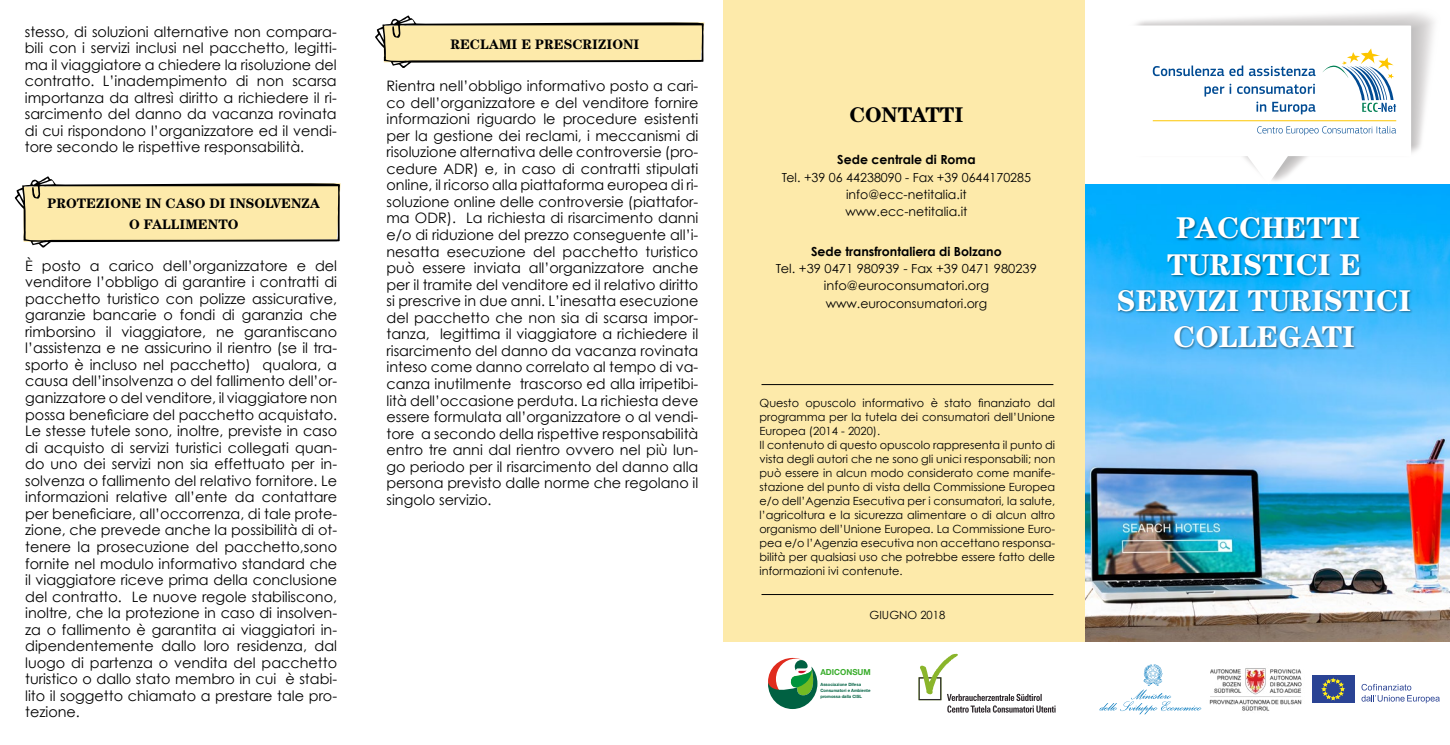
<style>
.page{position:relative;width:1450px;height:745px;background:#fff}
.page>*{position:absolute;margin:0;border:0;box-sizing:border-box;transform-origin:0 0}
.t1{font:700 30px/36px "Century Std";color:#fff;text-align:center}
.t2{font:700 21.25px "Century Std";color:#000}
.t3{font:14.38px/16.5px "Century Gothic";color:#000;text-align:justify}
.t4{font:700 13.75px/21.2px "Century Std";color:#000;text-align:center}
.t5{font:12.5px/17.2px "Century Gothic";color:#000;text-align:center}
.t6{font:700 12.5px "Century Gothic";color:#000}
.t7{font:11.25px/14px "Century Gothic";color:#000}
.t8{font:700 8.38px "Helvetica Neue";color:#3aad2c}
.t9{font:700 4.38px/5.6px "Helvetica Neue";color:#006142}
</style>
<div class="page">
<img style="left:1084px;top:184px;width:365px;height:457px">
<svg style="left:1137px;top:23px;width:282px;height:153px"></svg>
<div style="left:1116px;top:216px;width:296px;height:134px;background:#000;opacity:.5"></div>
<div style="left:1311px;top:674px;width:43px;height:28px;background:#2a4394"></div>
<svg style="left:1321px;top:678px;width:22px;height:21px"></svg>
<svg style="left:1361px;top:683px;width:78px;height:19px"></svg>
<svg style="left:1099px;top:664px;width:102px;height:49px"></svg>
<img style="left:1209px;top:668px;width:93px;height:43px">
<div style="left:723px;top:0;width:361px;height:641px;background:#fdeaaa"></div>
<svg style="left:918px;top:653px;width:137px;height:58px"></svg>
<svg style="left:768px;top:657px;width:49px;height:51px"></svg>
<hr style="left:761px;top:594px;width:292px;height:1px;background:#000">
<hr style="left:761px;top:384px;width:292px;height:1px;background:#000">
<svg style="left:375px;top:15px;width:329px;height:53px"></svg>
<svg style="left:15px;top:176px;width:325px;height:71px"></svg>
<p class="t3" style="left:25px;top:23px;width:313px">stesso, di soluzioni alternative non compara&shy;bili con i servizi inclusi nel pacchetto, legitti&shy;ma il viaggiatore a chiedere la risoluzione del contratto. L’inadempimento di non scarsa importanza da altresì diritto a richiedere il ri&shy;sarcimento del danno da vacanza rovinata di cui rispondono l’organizzatore ed il vendi&shy;tore secondo le rispettive responsabilità.</p>
<p class="t4" style="left:47px;top:192px;width:274px">PROTEZIONE IN CASO DI INSOLVENZA<br>O FALLIMENTO</p>
<p class="t3" style="left:25px;top:257px;width:313px">È posto a carico dell’organizzatore e del venditore l’obbligo di garantire i contratti di pacchetto turistico con polizze assicurative, garanzie bancarie o fondi di garanzia che rimborsino il viaggiatore, ne garantiscano l’assistenza e ne assicurino il rientro (se il tra&shy;sporto è incluso nel pacchetto) qualora, a causa dell’insolvenza o del fallimento dell’or&shy;ganizzatore o del venditore, il viaggiatore non possa beneficiare del pacchetto acquistato.<br>Le stesse tutele sono, inoltre, previste in caso di acquisto di servizi turistici collegati quan&shy;do uno dei servizi non sia effettuato per in&shy;solvenza o fallimento del relativo fornitore. Le informazioni relative all’ente da contattare per beneficiare, all’occorrenza, di tale prote&shy;zione, che prevede anche la possibilità di ot&shy;tenere la prosecuzione del pacchetto,sono fornite nel modulo informativo standard che il viaggiatore riceve prima della conclusione del contratto. Le nuove regole stabiliscono, inoltre, che la protezione in caso di insolven&shy;za o fallimento è garantita ai viaggiatori in&shy;dipendentemente dallo loro residenza, dal luogo di partenza o vendita del pacchetto turistico o dallo stato membro in cui è stabi&shy;lito il soggetto chiamato a prestare tale pro&shy;tezione.</p>
<p class="t4" style="left:450px;top:34px;width:190px">RECLAMI E PRESCRIZIONI</p>
<p class="t3" style="left:386px;top:77px;width:313px">Rientra nell’obbligo informativo posto a cari&shy;co dell’organizzatore e del venditore fornire informazioni riguardo le procedure esistenti per la gestione dei reclami, i meccanismi di risoluzione alternativa delle controversie (pro&shy;cedure ADR) e, in caso di contratti stipulati online, il ricorso alla piattaforma europea di ri&shy;soluzione online delle controversie (piattafor&shy;ma ODR). La richiesta di risarcimento danni e/o di riduzione del prezzo conseguente all’i&shy;nesatta esecuzione del pacchetto turistico può essere inviata all’organizzatore anche per il tramite del venditore ed il relativo diritto si prescrive in due anni. L’inesatta esecuzione del pacchetto che non sia di scarsa impor&shy;tanza, legittima il viaggiatore a richiedere il risarcimento del danno da vacanza rovinata inteso come danno correlato al tempo di va&shy;canza inutilmente trascorso ed alla irripetibi&shy;lità dell’occasione perduta. La richiesta deve essere formulata all’organizzatore o al vendi&shy;tore a secondo della rispettive responsabilità entro tre anni dal rientro ovvero nel più lun&shy;go periodo per il risarcimento del danno alla persona previsto dalle norme che regolano il singolo servizio.</p>
<h2 class="t2" style="left:849px;top:102px;width:116px">CONTATTI</h2>
<p class="t6" style="left:837px;top:152px;width:140px">Sede centrale di Roma</p>
<p class="t5" style="left:781px;top:168px;width:251px">Tel. +39 06 44238090 - Fax +39 0644170285 info@ecc-netitalia.it<br>www.ecc-netitalia.it</p>
<p class="t6" style="left:811px;top:243px;width:192px">Sede transfrontaliera di Bolzano</p>
<p class="t5" style="left:775px;top:259px;width:262px">Tel. +39 0471 980939 - Fax +39 0471 980239 info@euroconsumatori.org www.euroconsumatori.org</p>
<p class="t7" style="left:759px;top:396px;width:297px">Questo opuscolo informativo è stato finanziato dal programma per la tutela dei consumatori dell’Unione Europea (2014 - 2020).<br>Il contenuto di questo opuscolo rappresenta il punto di vista degli autori che ne sono gli unici responsabili; non può essere in alcun modo considerato come manife&shy;stazione del punto di vista della Commissione Europea e/o dell’Agenzia Esecutiva per i consumatori, la salute, l’agricoltura e la sicurezza alimentare o di alcun altro organismo dell’Unione Europea. La Commissione Euro&shy;pea e/o l’Agenzia esecutiva non accettano responsa&shy;bilità per qualsiasi uso che potrebbe essere fatto delle informazioni ivi contenute.</p>
<p class="t7" style="left:869px;top:607px;width:77px">GIUGNO 2018</p>
<p class="t8" style="left:820px;top:664px;width:52px">ADICONSUM</p>
<p class="t9" style="left:820px;top:681px;width:52px">Associazione Difesa<br>Consumatori e Ambiente promossa dalla CISL</p>
<h1 class="t1" style="left:1116px;top:209px;width:296px">PACCHETTI<br>TURISTICI E<br>SERVIZI TURISTICI<br>COLLEGATI</h1>
</div>
